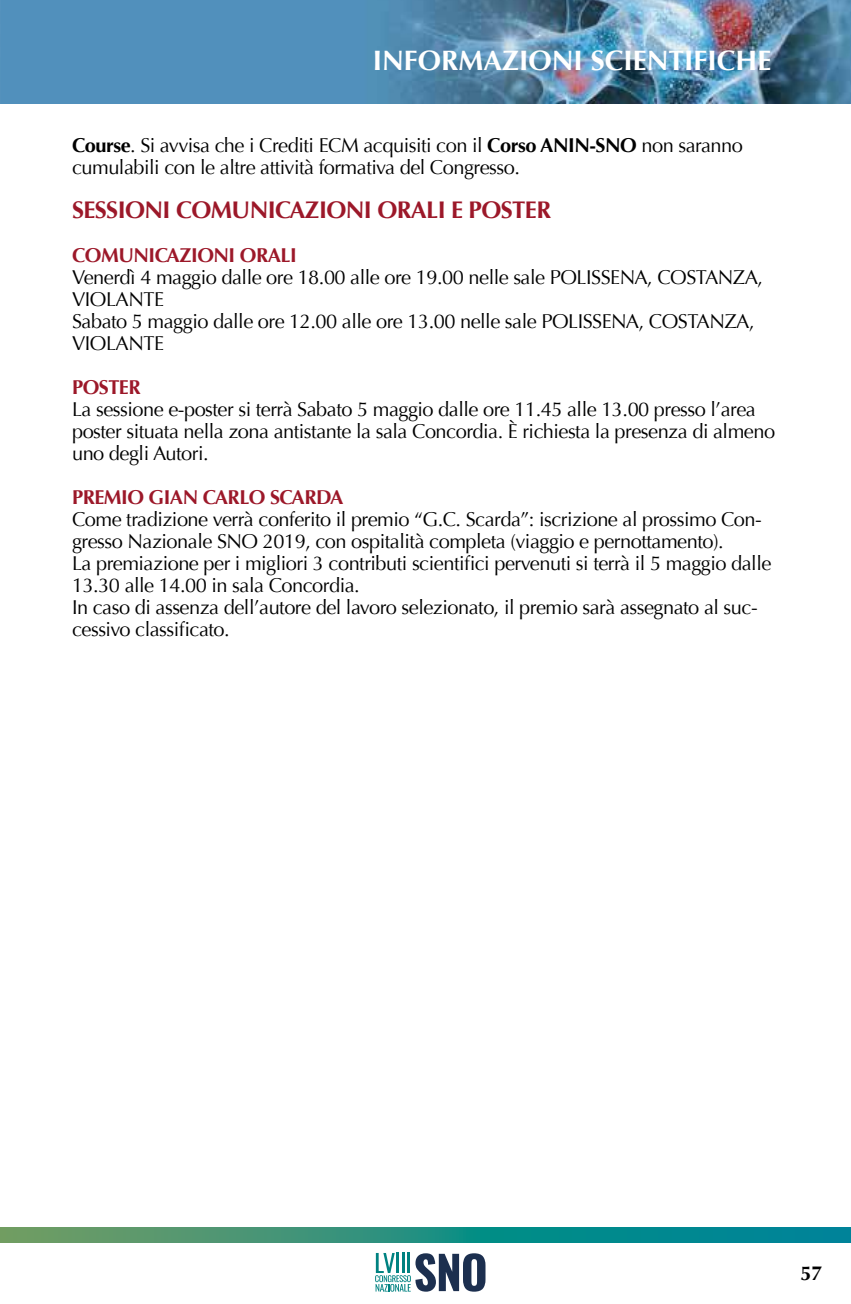
<style>
.page{position:relative;width:851px;height:1304px;background:#fff}
.page>*{position:absolute;margin:0;border:0;box-sizing:border-box;transform-origin:0 0}
.t1{font:700 28px "Optima";color:#fff}
.t2{font:700 24px "Optima";letter-spacing:-.025em;color:#9c1829}
.t3{font:20px/22px "Optima";letter-spacing:-.025em;color:#000}
.t4{font:700 20px "Optima";letter-spacing:-.025em;color:#9c1829}
.t5{font:700 20px "Optima";color:#000}
.s1{font-weight:700}
</style>
<div class="page">
<svg style="left:0;top:1228px;width:850px;height:15px;background:#288f80"></svg>
<svg style="left:375px;top:1253px;width:110px;height:39px"></svg>
<img style="left:0;top:0;width:850px;height:104px">
<h1 class="t1" style="left:373px;top:44px;width:400px">INFORMAZIONI SCIENTIFICHE</h1>
<p class="t3" style="left:72px;top:134px;width:672px"><span class="s1">Course</span>. Si avvisa che i Crediti ECM acquisiti con il <span class="s1">Corso ANIN-SNO</span> non saranno cumulabili con le altre attività formativa del Congresso.</p>
<p class="t2" style="left:72px;top:196px;width:480px">SESSIONI COMUNICAZIONI ORALI E POSTER</p>
<p class="t4" style="left:72px;top:243px;width:226px">COMUNICAZIONI ORALI</p>
<p class="t3" style="left:72px;top:266px;width:692px">Venerdì 4 maggio dalle ore 18.00 alle ore 19.00 nelle sale POLISSENA, COSTANZA, VIOLANTE<br>Sabato 5 maggio dalle ore 12.00 alle ore 13.00 nelle sale POLISSENA, COSTANZA, VIOLANTE</p>
<p class="t4" style="left:72px;top:375px;width:70px">POSTER</p>
<p class="t3" style="left:72px;top:398px;width:704px">La sessione e-poster si terrà Sabato 5 maggio dalle ore 11.45 alle 13.00 presso l’area poster situata nella zona antistante la sala Concordia. È richiesta la presenza di almeno uno degli Autori.</p>
<p class="t4" style="left:72px;top:485px;width:273px">PREMIO GIAN CARLO SCARDA</p>
<p class="t3" style="left:72px;top:508px;width:700px">Come tradizione verrà conferito il premio “G.C. Scarda”: iscrizione al prossimo Con&shy;gresso Nazionale SNO 2019, con ospitalità completa (viaggio e pernottamento).<br>La premiazione per i migliori 3 contributi scientifici pervenuti si terrà il 5 maggio dalle 13.30 alle 14.00 in sala Concordia.<br>In caso di assenza dell’autore del lavoro selezionato, il premio sarà assegnato al suc&shy;cessivo classificato.</p>
<p class="t5" style="left:800px;top:1261px;width:24px">57</p>
</div>
